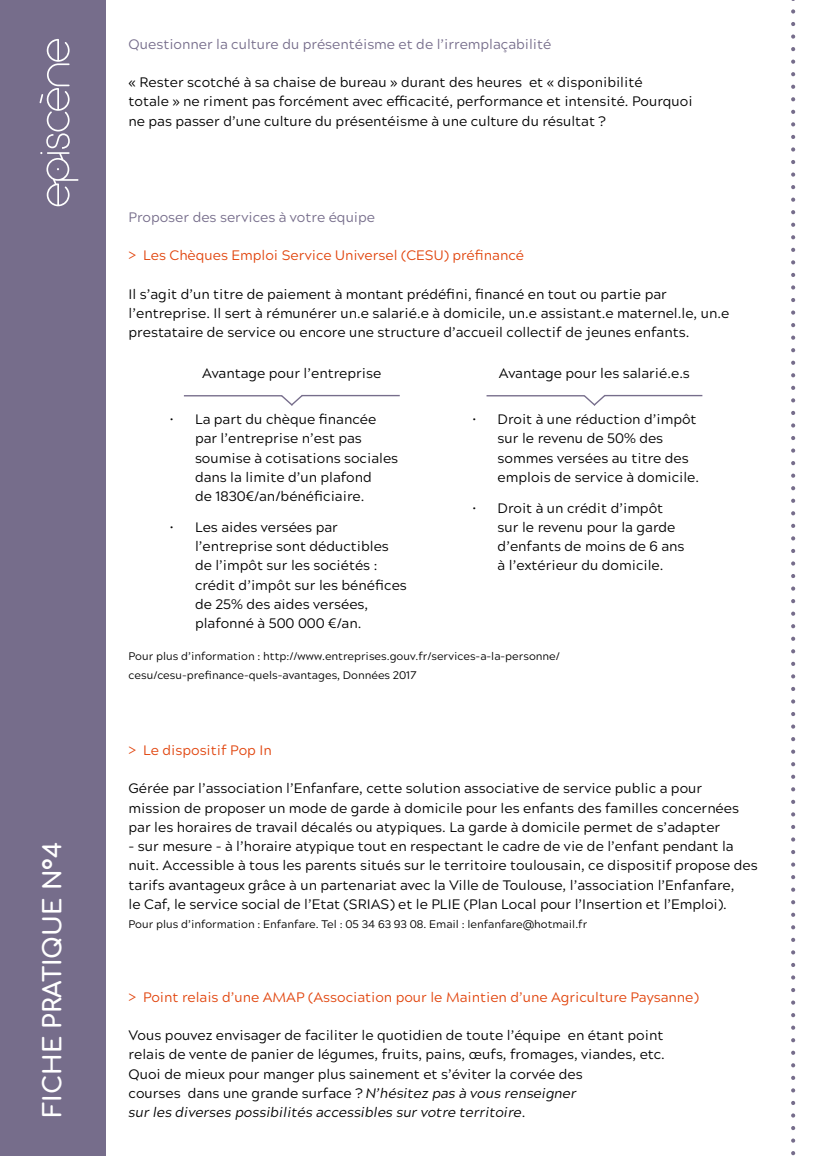
<style>
.page{position:relative;width:819px;height:1156px;background:#fff}
.page>*{position:absolute;margin:0;border:0;box-sizing:border-box;transform-origin:0 0}
.t1{font:700 24.68px "Comfortaa";color:#fff}
.t2{font:13.65px/19.2px "Acherus Grotesque";color:#000}
.t3{font:13.65px "Acherus Grotesque";color:#e1450e}
.t4{font:13.65px "Acherus Grotesque";color:#766d8b}
.t5{font:11.03px/19.2px "Acherus Grotesque";color:#000}
.s1{font-style:italic}
</style>
<div class="page">
<svg style="left:791px;top:0;width:4px;height:1156px"></svg>
<div style="left:0;top:0;width:106px;height:1156px;background:#766d8b"></div>
<svg style="left:39px;top:39px;width:39px;height:167px"></svg>
<hr style="left:184px;top:395px;width:98px;height:1px;background:#766d8b">
<hr style="left:302px;top:395px;width:98px;height:1px;background:#766d8b">
<svg style="left:279px;top:394px;width:25px;height:12px"></svg>
<hr style="left:486px;top:395px;width:98px;height:1px;background:#766d8b">
<hr style="left:604px;top:395px;width:98px;height:1px;background:#766d8b">
<svg style="left:582px;top:394px;width:24px;height:12px"></svg>
<h1 class="t1" style="left:30px;top:1117px;width:276px;rotate:-90deg">FICHE PRATIQUE N°4</h1>
<p class="t4" style="left:129px;top:33px;width:424px">Questionner la culture du présentéisme et de l’irremplaçabilité</p>
<p class="t2" style="left:129px;top:72px;width:565px">« Rester scotché à sa chaise de bureau » durant des heures et « disponibilité<br>totale » ne riment pas forcément avec efficacité, performance et intensité. Pourquoi ne pas passer d’une culture du présentéisme à une culture du résultat ?</p>
<p class="t4" style="left:129px;top:206px;width:248px">Proposer des services à votre équipe</p>
<p class="t3" style="left:129px;top:244px;width:288px">&gt; Les Chèques E mploi Service Universel (CESU</p>
<p class="t3" style="left:443px;top:244px;width:82px">) préfinancé</p>
<p class="t2" style="left:129px;top:284px;width:602px">I l s’agit d’un titre de paiement à montant prédéfini, financé en tout ou partie par l’entreprise. I l sert à rémunérer un.e salarié.e à domicile, un.e assistant.e maternel.le, un.e prestataire de service ou encore une structure d’accueil collectif de jeunes enfants.</p>
<p class="t2" style="left:202px;top:363px;width:180px">Avantage pour l’entreprise</p>
<p class="t2" style="left:195px;top:409px;width:205px;text-indent:-25px">• La part du chèque financée par l’entreprise n’est pas soumise à cotisations sociales dans la limite d’un plafond<br>de 1830€/an/bénéficiaire.</p>
<p class="t2" style="left:195px;top:517px;width:213px;text-indent:-25px">• Les aides versées par l’entreprise sont déductibles de l’impôt sur les sociétés : crédit d’impôt sur les bénéfices de 25% des aides versées, plafonné à 500 000 €/an.</p>
<p class="t2" style="left:499px;top:363px;width:192px">Avantage pour les salarié.e.s</p>
<p class="t2" style="left:497px;top:409px;width:203px;text-indent:-25px">• Droit à une réduction d’impôt sur le revenu de 50% des sommes versées au titre des emplois de service à domicile.</p>
<p class="t2" style="left:497px;top:498px;width:188px;text-indent:-25px">• Droit à un crédit d’impôt sur le revenu pour la garde d’enfants de moins de 6 ans à l’extérieur du domicile.</p>
<p class="t5" style="left:129px;top:646px;width:432px">Pour plus d’information : http://www.entreprises.gouv.fr/services-a-la-personne/ cesu/cesu-prefinance-quels-avantages, Données 2017</p>
<p class="t3" style="left:129px;top:739px;width:144px">&gt; Le dispositif Pop I n</p>
<p class="t2" style="left:129px;top:778px;width:612px">Gérée par l’association l’E nfanfare, cette solution associative de service public a pour mission de proposer un mode de garde à domicile pour les enfants des familles concernées par les horaires de travail décalés ou atypiques. La garde à domicile permet de s’adapter</p>
<p class="t2" style="left:129px;top:836px;width:630px">- sur mesure - à l’horaire atypique tout en respectant le cadre de vie de l’enfant pendant la nuit. Accessible à tous les parents situés sur le territoire toulousain, ce dispositif propose des tarifs avantageux grâce à un partenariat avec la Ville de Toulouse, l’association l’E nfanfare,<br>le Caf, le service social de l’Etat (SRIAS</p>
<p class="t2" style="left:389px;top:894px;width:339px">) et le PLIE (Plan Local pour l’I nsertion et l’Emploi).</p>
<p class="t5" style="left:129px;top:914px;width:460px">Pour plus d’information : E nfanfare. Tel : 05 34 63 93 08. E mail : lenfanfare@hotmail.fr</p>
<p class="t3" style="left:129px;top:985px;width:571px">&gt; Point relais d’une AMAP (Association pour le Maintien d’une Agriculture Paysanne)</p>
<p class="t2" style="left:129px;top:1025px;width:538px">Vous pouvez envisager de faciliter le quotidien de toute l’équipe en étant point relais de vente de panier de légumes, fruits, pains, œufs, fromages, viandes, etc.<br>Quoi de mieux pour manger plus sainement et s’éviter la corvée des<br>courses dans une grande surface ? <span class="s1">N’hésitez pas à vous renseigner<br>sur les diverses possibilités accessibles sur votre territoire</span>.</p>
</div>
